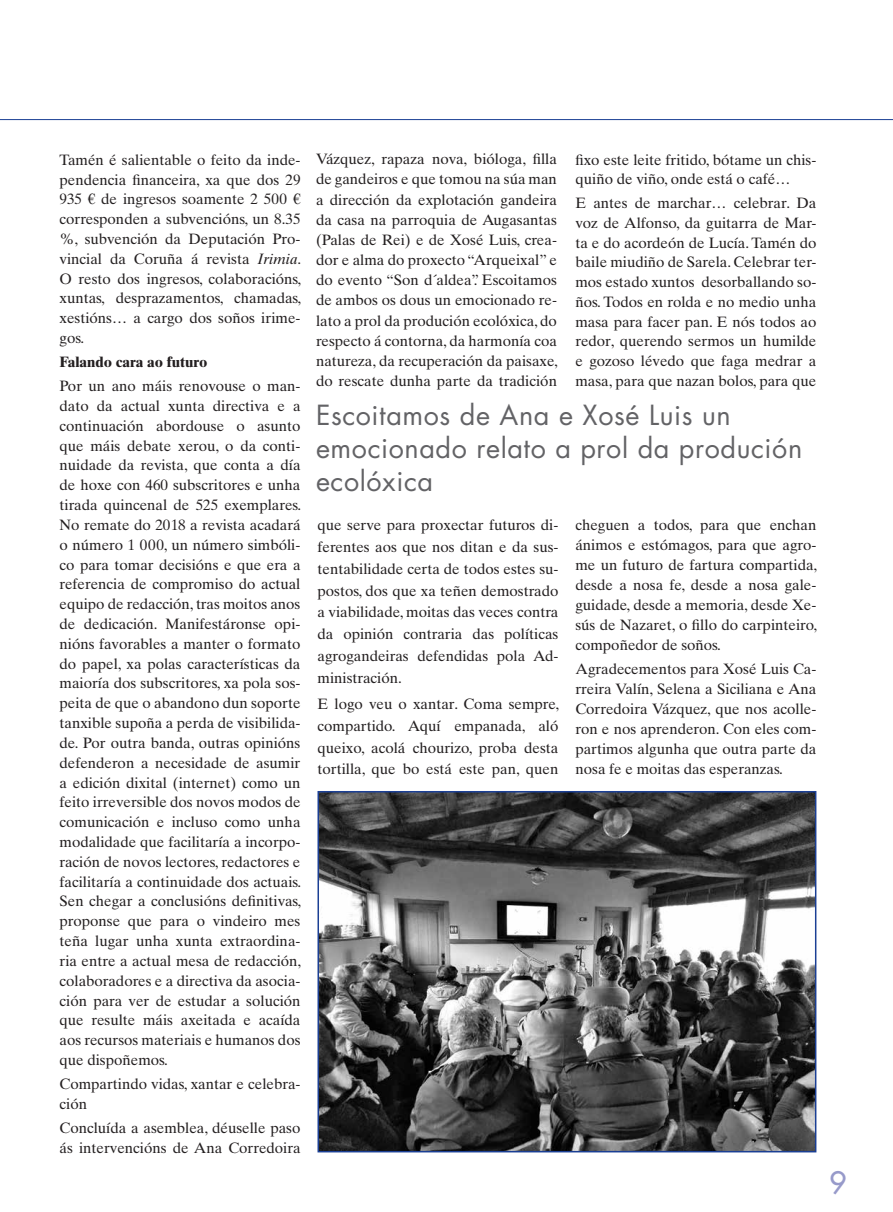
<style>
.page{position:relative;width:893px;height:1212px;background:#fff}
.page>*{position:absolute;margin:0;border:0;box-sizing:border-box;transform-origin:0 0}
.t1{font:500 30px "Futura Std";color:#979aca}
.t2{font:27px/33px "Futura Std";letter-spacing:.02em;color:#636366}
.t3{font:15px/19.8px "Times Ten LT Std";color:#231f20;text-align:justify}
.t4{font:700 15px "Times Ten LT Std";color:#231f20}
.s1{font-style:italic}
</style>
<div class="page">
<hr style="left:0;top:119px;width:893px;height:1px;background:#1b3f94">
<img style="left:320px;top:794px;width:493px;height:355px">
<div style="left:317px;top:791px;width:499px;height:361px;border:2px solid #1b3f94"></div>
<p class="t3" style="left:60px;top:150px;width:243px">Tamén é salientable o feito da inde&shy;pendencia financeira, xa que dos 29<br>935 € de ingresos soamente 2 500 € corresponden a subvencións, un 8.35 %, subvención da Deputación Pro&shy;vincial da Coruña á revista <span class="s1">Irimia</span>.<br>O resto dos ingresos, colaboracións, xuntas, desprazamentos, chamadas, xestións… a cargo dos soños irime&shy;gos.</p>
<p class="t4" style="left:60px;top:353px;width:150px">Falando cara ao futuro</p>
<p class="t3" style="left:60px;top:376px;width:243px">Por un ano máis renovouse o man&shy;dato da actual xunta directiva e a continuación abordouse o asunto que máis debate xerou, o da conti&shy;nuidade da revista, que conta a día de hoxe con 460 subscritores e unha tirada quincenal de 525 exemplares.<br>No remate do 2018 a revista acadará o número 1 000, un número simbóli&shy;co para tomar decisións e que era a referencia de compromiso do actual equipo de redacción, tras moitos anos de dedicación. Manifestáronse opi&shy;nións favorables a manter o formato do papel, xa polas características da maioría dos subscritores, xa pola sos&shy;peita de que o abandono dun soporte tanxible supoña a perda de visibilida&shy;de. Por outra banda, outras opinións defenderon a necesidade de asumir a edición dixital (internet) como un feito irreversible dos novos modos de comunicación e incluso como unha modalidade que facilitaría a incorpo&shy;ración de novos lectores, redactores e facilitaría a continuidade dos actuais.<br>Sen chegar a conclusións definitivas, proponse que para o vindeiro mes teña lugar unha xunta extraordina&shy;ria entre a actual mesa de redacción, colaboradores e a directiva da asocia&shy;ción para ver de estudar a solución que resulte máis axeitada e acaída aos recursos materiais e humanos dos que dispoñemos.</p>
<p class="t3" style="left:60px;top:1074px;width:242px">Compartindo vidas, xantar e celebra&shy;ción</p>
<p class="t3" style="left:60px;top:1118px;width:242px">Concluída a asemblea, déuselle paso ás intervencións de Ana Corredoira</p>
<p class="t3" style="left:316px;top:149px;width:243px;line-height:20.2px">Vázquez, rapaza nova, bióloga, filla de gandeiros e que tomou na súa man a dirección da explotación gandeira da casa na parroquia de Augasantas (Palas de Rei) e de Xosé Luis, crea&shy;dor e alma do proxecto “Arqueixal” e do evento “Son d´aldea”. Escoitamos de ambos os dous un emocionado re&shy;lato a prol da produción ecolóxica, do respecto á contorna, da harmonía coa natureza, da recuperación da paisaxe, do rescate dunha parte da tradición</p>
<p class="t3" style="left:575px;top:150px;width:242px">fixo este leite fritido, bótame un chis&shy;quiño de viño, onde está o café…</p>
<p class="t3" style="left:575px;top:193px;width:242px">E antes de marchar… celebrar. Da voz de Alfonso, da guitarra de Mar&shy;ta e do acordeón de Lucía. Tamén do baile miudiño de Sarela. Celebrar ter&shy;mos estado xuntos desorballando so&shy;ños. Todos en rolda e no medio unha masa para facer pan. E nós todos ao redor, querendo sermos un humilde e gozoso lévedo que faga medrar a masa, para que nazan bolos, para que</p>
<h2 class="t2" style="left:316px;top:399px;width:488px">Escoitamos de Ana e Xosé Luis un emocionado relato a prol da produción ecolóxica</h2>
<p class="t3" style="left:317px;top:514px;width:242px;line-height:21.9px">que serve para proxectar futuros di&shy;ferentes aos que nos ditan e da sus&shy;tentabilidade certa de todos estes su&shy;postos, dos que xa teñen demostrado a viabilidade, moitas das veces contra da opinión contraria das políticas agrogandeiras defendidas pola Ad&shy;ministración.</p>
<p class="t3" style="left:317px;top:693px;width:243px;line-height:21.9px">E logo veu o xantar. Coma sempre, compartido. Aquí empanada, aló queixo, acolá chourizo, proba desta tortilla, que bo está este pan, quen</p>
<p class="t3" style="left:575px;top:514px;width:243px">cheguen a todos, para que enchan ánimos e estómagos, para que agro&shy;me un futuro de fartura compartida, desde a nosa fe, desde a nosa gale&shy;guidade, desde a memoria, desde Xe&shy;sús de Nazaret, o fillo do carpinteiro, compoñedor de soños.</p>
<p class="t3" style="left:575px;top:659px;width:242px">Agradecementos para Xosé Luis Ca&shy;rreira Valín, Selena a Siciliana e Ana Corredoira Vázquez, que nos acolle&shy;ron e nos aprenderon. Con eles com&shy;partimos algunha que outra parte da nosa fe e moitas das esperanzas.</p>
<h1 class="t1" style="left:829px;top:1164px;width:19px">9</h1>
</div>
